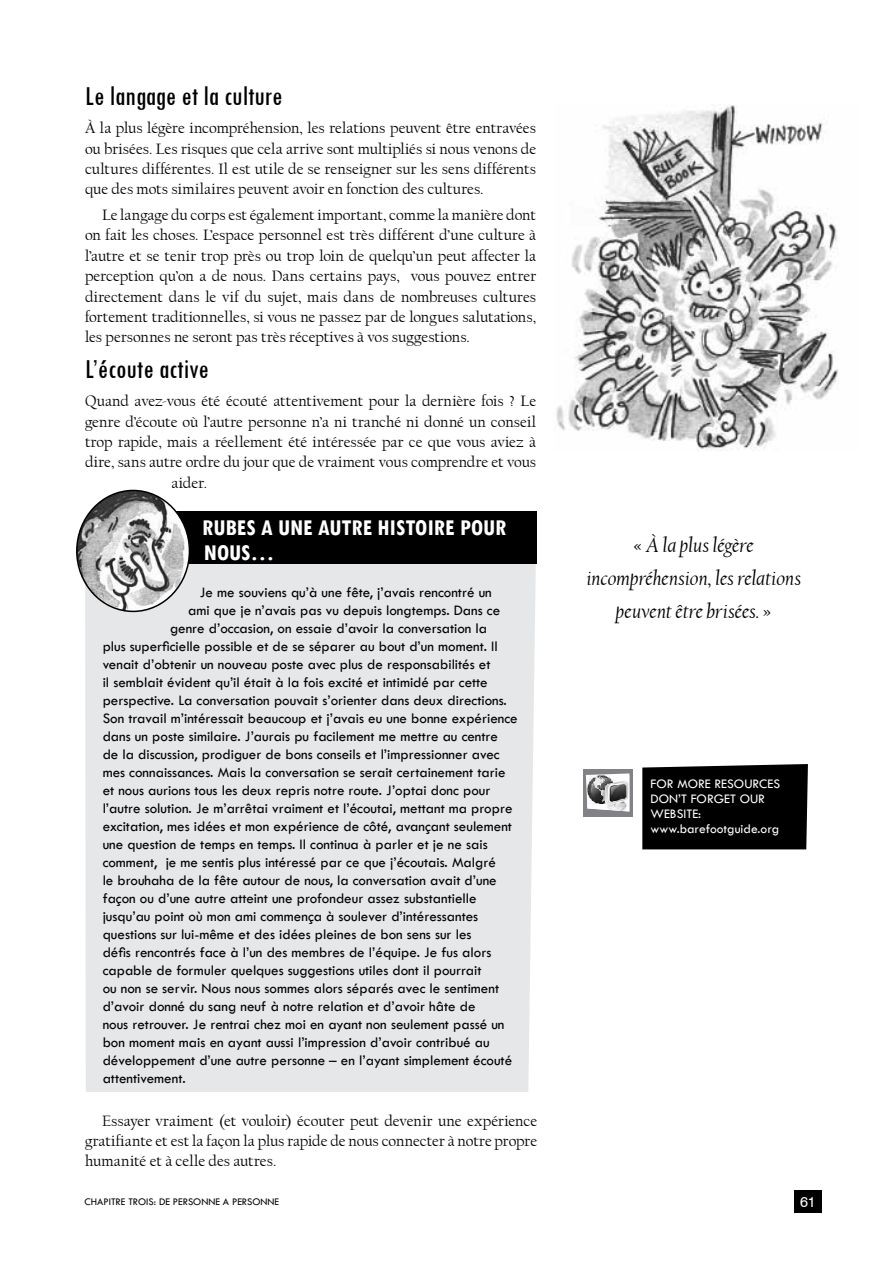
<style>
.page{position:relative;width:893px;height:1263px;background:#fff}
.page>*{position:absolute;margin:0;border:0;box-sizing:border-box;transform-origin:0 0}
.t1{font:condensed 28.5px "Tw Cen";color:#000}
.t2{font:700 condensed 24px/25.5px "Tw Cen";color:#fff}
.t3{font:italic 21px/33.2px "Californian FB";letter-spacing:-.005em;color:#000;text-align:center}
.t4{font:15.75px/20.4px "Californian FB";color:#000;text-align:justify}
.t5{font:15px "Tw Cen";color:#000}
.t6{font:14.4px "Swiss 721 BT";color:#fff}
.t7{font:13.5px/15px "Tw Cen";color:#fff}
.t8{font:10.5px "Tw Cen";color:#000}
</style>
<div class="page">
<div style="left:794px;top:1191px;width:28px;height:22px;background:#000"></div>
<div style="left:85px;top:563px;width:451px;height:529px;background:#e6e7e8"></div>
<div style="left:168px;top:511px;width:368px;height:52px;background:#000"></div>
<img style="left:77px;top:490px;width:112px;height:121px">
<div style="left:76px;top:490px;width:114px;height:122px;border:2px solid #000;border-radius:50%"></div>
<img style="left:556px;top:104px;width:282px;height:347px">
<div style="left:642px;top:764px;width:166px;height:85px;background:#000"></div>
<div style="left:583px;top:769px;width:50px;height:47px;background:#808285"></div>
<svg style="left:586px;top:773px;width:43px;height:25px"></svg>
<img style="left:587px;top:775px;width:42px;height:36px">
<h1 class="t1" style="left:85px;top:79px;width:199px">Le langage et la culture</h1>
<p class="t4" style="left:85px;top:118px;width:453px">À la plus légère incompréhension, les relations peuvent être entravées ou brisées. Les risques que cela arrive sont multipliés si nous venons de cultures différentes. Il est utile de se renseigner sur les sens différents que des mots similaires peuvent avoir en fonction des cultures.</p>
<p class="t4" style="left:85px;top:205px;width:453px;text-indent:17px">Le langage du corps est également important, comme la manière dont on fait les choses. L’espace personnel est très différent d’une culture à l’autre et se tenir trop près ou trop loin de quelqu’un peut affecter la perception qu’on a de nous. Dans certains pays, vous pouvez entrer directement dans le vif du sujet, mais dans de nombreuses cultures fortement traditionnelles, si vous ne passez par de longues salutations, les personnes ne seront pas très réceptives à vos suggestions.</p>
<h1 class="t1" style="left:85px;top:352px;width:125px">L’écoute active</h1>
<p class="t4" style="left:85px;top:391px;width:453px">Quand avez-vous été écouté attentivement pour la dernière fois ? Le</p>
<p class="t4" style="left:85px;top:411px;width:453px">genre d’écoute où l’autre personne n’a ni tranché ni donné un conseil</p>
<p class="t4" style="left:85px;top:432px;width:453px">trop rapide, mais a réellement été intéressée par ce que vous aviez à</p>
<p class="t4" style="left:85px;top:452px;width:453px">dire, sans autre ordre du jour que de vraiment vous comprendre et vous</p>
<p class="t4" style="left:172px;top:473px;width:37px">aider.</p>
<h2 class="t2" style="left:202px;top:513px;width:306px">RUBES A UNE AUTRE HISTOIRE POUR<br>NOUS…</h2>
<p class="t5" style="left:200px;top:583px;width:293px">Je me souviens qu’à une fête, j’avais rencontré un</p>
<p class="t5" style="left:188px;top:601px;width:314px">ami que je n’avais pas vu depuis longtemps. Dans ce</p>
<p class="t5" style="left:170px;top:619px;width:318px">genre d’occasion, on essaie d’avoir la conversation la</p>
<p class="t5" style="left:103px;top:637px;width:397px">plus superficielle possible et de se séparer au bout d’un moment. Il</p>
<p class="t5" style="left:103px;top:655px;width:389px">venait d’obtenir un nouveau poste avec plus de responsabilités et</p>
<p class="t5" style="left:103px;top:673px;width:387px">il semblait évident qu’il était à la fois excité et intimidé par cette</p>
<p class="t5" style="left:103px;top:691px;width:406px">perspective. La conversation pouvait s’orienter dans deux directions.</p>
<p class="t5" style="left:103px;top:709px;width:417px">Son travail m’intéressait beaucoup et j’avais eu une bonne expérience</p>
<p class="t5" style="left:103px;top:727px;width:397px">dans un poste similaire. J’aurais pu facilement me mettre au centre</p>
<p class="t5" style="left:103px;top:745px;width:398px">de la discussion, prodiguer de bons conseils et l’impressionner avec</p>
<p class="t5" style="left:103px;top:763px;width:404px">mes connaissances. Mais la conversation se serait certainement tarie</p>
<p class="t5" style="left:103px;top:781px;width:389px">et nous aurions tous les deux repris notre route. J’optai donc pour</p>
<p class="t5" style="left:103px;top:799px;width:411px">l’autre solution. Je m’arrêtai vraiment et l’écoutai, mettant ma propre</p>
<p class="t5" style="left:103px;top:817px;width:411px">excitation, mes idées et mon expérience de côté, avançant seulement</p>
<p class="t5" style="left:103px;top:835px;width:386px">une question de temps en temps. Il continua à parler et je ne sais</p>
<p class="t5" style="left:103px;top:853px;width:395px">comment, je me sentis plus intéressé par ce que j’écoutais. Malgré</p>
<p class="t5" style="left:103px;top:871px;width:396px">le brouhaha de la fête autour de nous, la conversation avait d’une</p>
<p class="t5" style="left:103px;top:889px;width:375px">façon ou d’une autre atteint une profondeur assez substantielle</p>
<p class="t5" style="left:103px;top:907px;width:377px">jusqu’au point où mon ami commença à soulever d’intéressantes</p>
<p class="t5" style="left:103px;top:925px;width:370px">questions sur lui-même et des idées pleines de bon sens sur les</p>
<p class="t5" style="left:103px;top:943px;width:390px">défis rencontrés face à l’un des membres de l’équipe. Je fus alors</p>
<p class="t5" style="left:103px;top:961px;width:380px">capable de formuler quelques suggestions utiles dont il pourrait</p>
<p class="t5" style="left:103px;top:979px;width:398px">ou non se servir. Nous nous sommes alors séparés avec le sentiment</p>
<p class="t5" style="left:103px;top:997px;width:374px">d’avoir donné du sang neuf à notre relation et d’avoir hâte de</p>
<p class="t5" style="left:103px;top:1015px;width:403px">nous retrouver. Je rentrai chez moi en ayant non seulement passé un</p>
<p class="t5" style="left:103px;top:1033px;width:389px">bon moment mais en ayant aussi l’impression d’avoir contribué au</p>
<p class="t5" style="left:103px;top:1051px;width:411px">développement d’une autre personne – en l’ayant simplement écouté</p>
<p class="t5" style="left:103px;top:1069px;width:85px">attentivement.</p>
<p class="t4" style="left:85px;top:1110px;width:454px;text-indent:17px">Essayer vraiment (et vouloir) écouter peut devenir une expérience gratifiante et est la façon la plus rapide de nous connecter à notre propre humanité et à celle des autres.</p>
<h3 class="t3" style="left:587px;top:528px;width:216px">« À la plus légère incompréhension, les relations peuvent être brisées. »</h3>
<p class="t7" style="left:650px;top:776px;width:131px">FOR MORE RESOURCES<br>DON’T FORGET OUR<br>WEBSITE: www.barefootguide.org</p>
<p class="t8" style="left:84px;top:1196px;width:196px">CHAPITRE TROIS: DE PERSONNE A PERSONNE</p>
<p class="t6" style="left:800px;top:1193px;width:17px">61</p>
</div>
